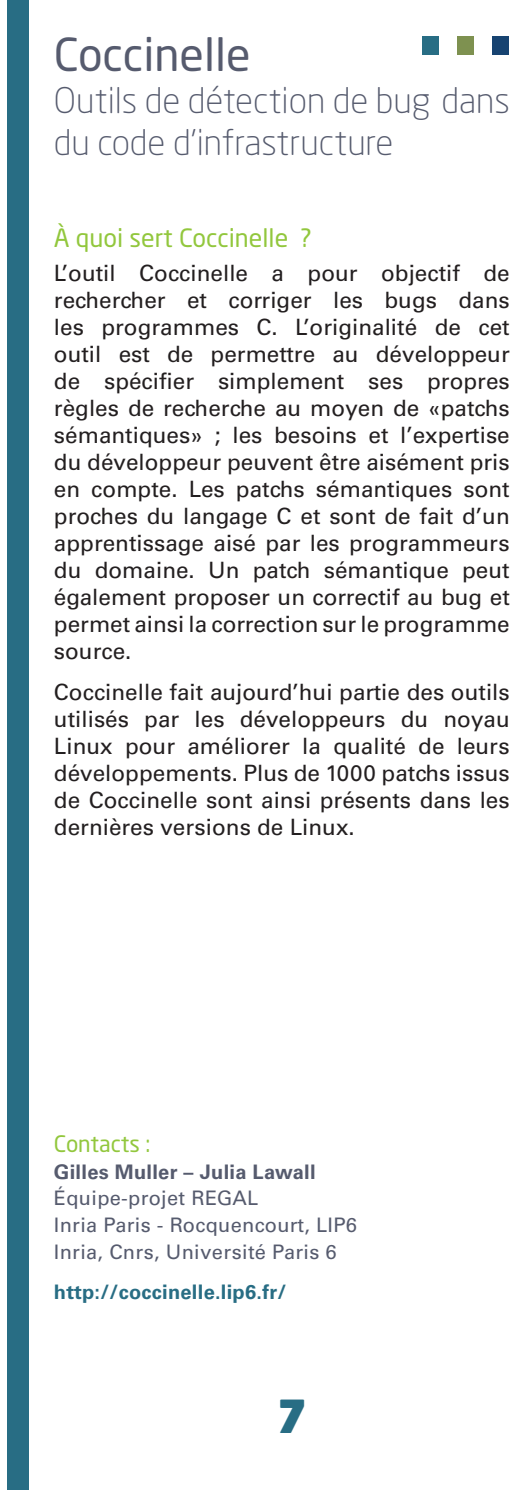
<style>
.page{position:relative;width:528px;height:1490px;background:#fff}
.page>*{position:absolute;margin:0;border:0;box-sizing:border-box;transform-origin:0 0}
.t1{font:45px "Neo Sans Std";color:#565b6e}
.t2{font:900 45px "Neo Sans Std";color:#286d84}
.t3{font:300 35px/42px "Neo Sans Std";color:#565b6e}
.t4{font:25px "Neo Sans Std";color:#92c73d}
.t5{font:22.5px/27px "Univers LT";color:#231f20;text-align:justify}
.t6{font:22.5px "Neo Sans Std";color:#92c73d}
.t7{font:20px/27px "Univers LT";letter-spacing:.015em;color:#565b6e}
.t8{font:700 20px "Univers LT";letter-spacing:.015em;color:#286d84}
.t9{font:700 20px "Univers LT";letter-spacing:.015em;color:#565b6e}
</style>
<div class="page">
<div style="left:8px;top:0;width:21px;height:1489px;background:#286d84"></div>
<div style="left:456px;top:36px;width:17px;height:18px;background:#7e9150"></div>
<div style="left:491px;top:36px;width:17px;height:18px;background:#174371"></div>
<div style="left:421px;top:36px;width:17px;height:18px;background:#286d84"></div>
<h1 class="t1" style="left:54px;top:26px;width:198px">Coccinelle</h1>
<h2 class="t3" style="left:54px;top:78px;width:457px">Outils de détection de bug dans du code d’infrastructure</h2>
<p class="t4" style="left:54px;top:222px;width:259px">À quoi sert Coccinelle ?</p>
<p class="t5" style="left:54px;top:259px;width:457px">L’outil Coccinelle a pour objectif de rechercher et corriger les bugs dans les programmes C. L’originalité de cet outil est de permettre au développeur de spécifier simplement ses propres règles de recherche au moyen de «patchs sémantiques» ; les besoins et l’expertise du développeur peuvent être aisément pris en compte. Les patchs sémantiques sont proches du langage C et sont de fait d’un apprentissage aisé par les programmeurs du domaine. Un patch sémantique peut également proposer un correctif au bug et permet ainsi la correction sur le programme source.</p>
<p class="t5" style="left:54px;top:678px;width:457px">Coccinelle fait aujourd’hui partie des outils utilisés par les développeurs du noyau Linux pour améliorer la qualité de leurs développements. Plus de 1000 patchs issus de Coccinelle sont ainsi présents dans les dernières versions de Linux.</p>
<p class="t6" style="left:54px;top:1130px;width:98px">Contacts :</p>
<p class="t9" style="left:54px;top:1160px;width:263px">Gilles Muller – Julia Lawall</p>
<p class="t7" style="left:54px;top:1184px;width:304px">Équipe-projet REGAL<br>Inria Paris - Rocquencourt, LIP6<br>Inria, Cnrs, Université Paris 6</p>
<p class="t8" style="left:54px;top:1280px;width:234px">http://coccinelle.lip6.fr/</p>
<h1 class="t2" style="left:277px;top:1386px;width:32px">7</h1>
</div>
